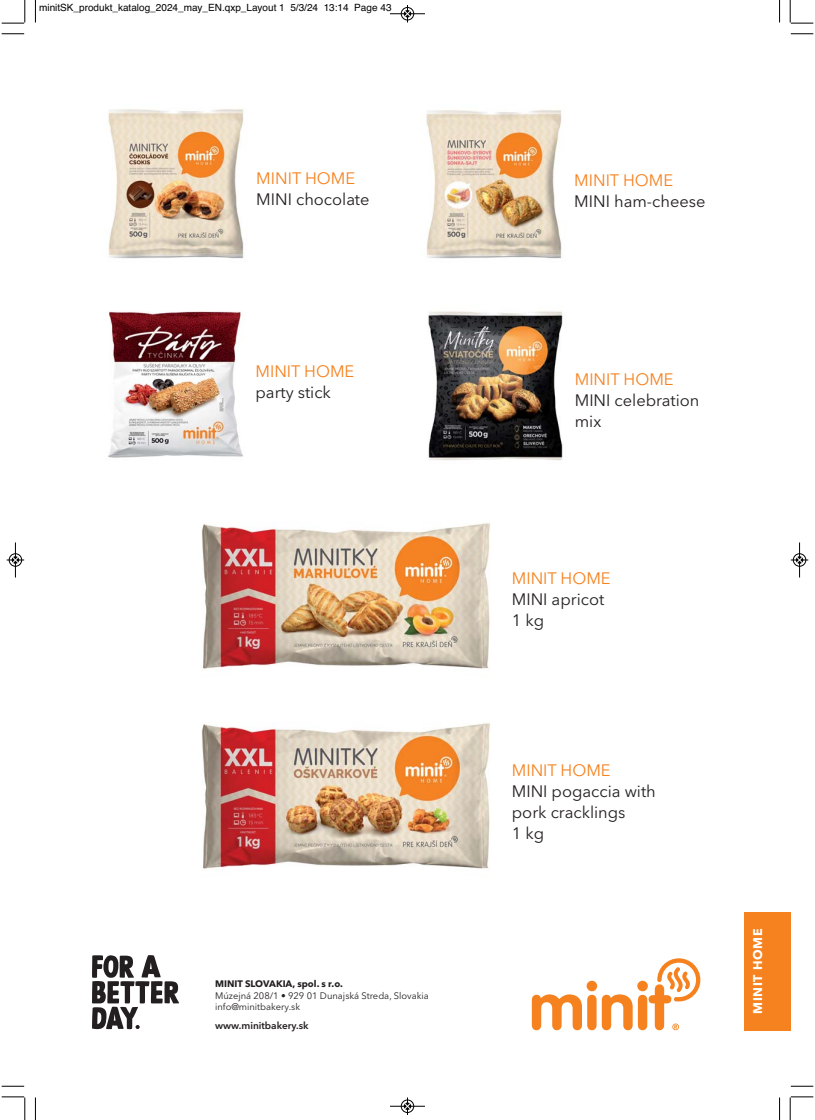
<style>
.page{position:relative;width:815px;height:1120px;background:#fff}
.page>*{position:absolute;margin:0;border:0;box-sizing:border-box;transform-origin:0 0}
.t1{font:16.5px/20.9px "Avenir Next";color:#231f20}
.t2{font:16.5px "Avenir Next";color:#f5821f}
.t3{font:700 12.5px "Avenir Next";letter-spacing:.05em;color:#fff}
.t4{font:10px "Helvetica";color:#000}
.t5{font:600 10px "Avenir Next";color:#231f20}
.t6{font:9.38px/11.2px "Avenir Next";color:#231f20}
.t7{font:700 9.38px "Avenir Next";color:#231f20}
</style>
<div class="page">
<img style="left:108px;top:109px;width:136px;height:150px">
<img style="left:426px;top:110px;width:136px;height:149px">
<img style="left:428px;top:311px;width:135px;height:149px">
<img style="left:108px;top:311px;width:135px;height:147px">
<img style="left:201px;top:523px;width:289px;height:146px">
<img style="left:201px;top:722px;width:289px;height:147px">
<svg style="left:92px;top:955px;width:87px;height:74px"></svg>
<svg style="left:532px;top:958px;width:168px;height:72px"></svg>
<div style="left:744px;top:912px;width:46px;height:119px;background:#f5821f"></div>
<svg style="left:35px;top:0;width:1px;height:22px"></svg>
<svg style="left:2px;top:33px;width:22px;height:2px"></svg>
<svg style="left:779px;top:0;width:1px;height:22px"></svg>
<svg style="left:791px;top:33px;width:22px;height:2px"></svg>
<svg style="left:35px;top:1097px;width:1px;height:23px"></svg>
<svg style="left:2px;top:1086px;width:22px;height:1px"></svg>
<svg style="left:779px;top:1097px;width:1px;height:23px"></svg>
<svg style="left:791px;top:1086px;width:22px;height:1px"></svg>
<svg style="left:2px;top:0;width:24px;height:24px"></svg>
<svg style="left:790px;top:0;width:23px;height:24px"></svg>
<svg style="left:2px;top:1096px;width:24px;height:24px"></svg>
<svg style="left:790px;top:1096px;width:23px;height:24px"></svg>
<hr style="left:390px;top:14px;width:35px;height:1px;background:#000">
<div style="left:401px;top:7px;width:13px;height:13px;border:1px solid #000;border-radius:50%"></div>
<svg style="left:404px;top:5px;width:7px;height:17px"></svg>
<div style="left:401px;top:1099px;width:13px;height:14px;border:1px solid #fff;border-radius:50%"></div>
<hr style="left:390px;top:1106px;width:35px;height:1px;background:#000">
<div style="left:401px;top:1100px;width:13px;height:13px;border:1px solid #000;border-radius:50%"></div>
<svg style="left:404px;top:1097px;width:7px;height:18px"></svg>
<div style="left:9px;top:553px;width:13px;height:14px;border:1px solid #fff;border-radius:50%"></div>
<hr style="left:15px;top:542px;width:1px;height:35px;background:#000">
<div style="left:9px;top:554px;width:13px;height:12px;border:1px solid #000;border-radius:50%"></div>
<svg style="left:7px;top:557px;width:17px;height:6px"></svg>
<div style="left:793px;top:553px;width:13px;height:14px;border:1px solid #fff;border-radius:50%"></div>
<hr style="left:799px;top:542px;width:1px;height:35px;background:#000">
<div style="left:793px;top:554px;width:13px;height:12px;border:1px solid #000;border-radius:50%"></div>
<svg style="left:791px;top:557px;width:17px;height:6px"></svg>
<p class="t4" style="left:39px;top:4px;width:354px">minitSK_produkt_katalog_2024_may_EN.qxp_Layout 1 5/3/24 13:14 Page 43</p>
<p class="t2" style="left:256px;top:172px;width:100px">MINIT HOME</p>
<p class="t1" style="left:256px;top:190px;width:115px">MINI chocolate</p>
<p class="t2" style="left:256px;top:364px;width:100px">MINIT HOME</p>
<p class="t1" style="left:256px;top:383px;width:77px">party stick</p>
<p class="t7" style="left:215px;top:979px;width:129px">MINIT SLOVAKIA, spol. s r.o.</p>
<p class="t6" style="left:215px;top:991px;width:215px">Múzejná 208/1 • 929 01 Dunajská Streda, Slovakia info@minitbakery.sk</p>
<p class="t5" style="left:215px;top:1020px;width:95px">www.minitbakery.sk</p>
<p class="t2" style="left:574px;top:174px;width:100px">MINIT HOME</p>
<p class="t1" style="left:574px;top:193px;width:133px">MINI ham-cheese</p>
<p class="t2" style="left:575px;top:372px;width:100px">MINIT HOME</p>
<p class="t1" style="left:575px;top:391px;width:126px">MINI celebration mix</p>
<p class="t2" style="left:512px;top:572px;width:100px">MINIT HOME</p>
<p class="t1" style="left:512px;top:591px;width:94px">MINI apricot<br>1 kg</p>
<p class="t2" style="left:512px;top:763px;width:100px">MINIT HOME</p>
<p class="t1" style="left:512px;top:782px;width:146px">MINI pogaccia with pork cracklings<br>1 kg</p>
<p class="t3" style="left:750px;top:1014px;width:87px;rotate:-90deg">MINIT HOME</p>
</div>
